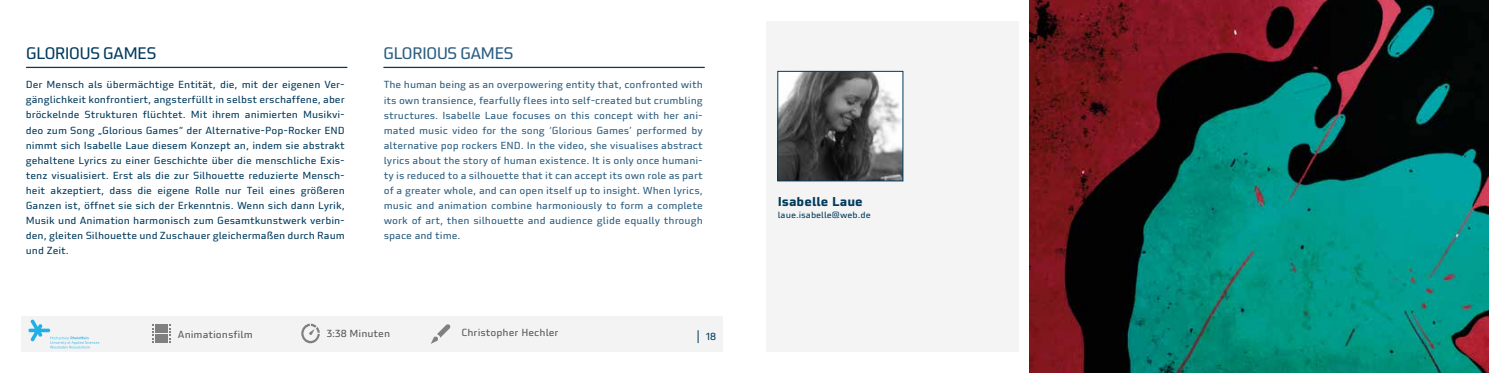
<style>
.page{position:relative;width:1489px;height:373px;background:#fff}
.page>*{position:absolute;margin:0;border:0;box-sizing:border-box;transform-origin:0 0}
.t1{font:16.25px "Utility Pro";letter-spacing:-.05em;color:#003a5d}
.t2{font:16.25px "Utility Pro";letter-spacing:-.05em;color:#2c5d80}
.t3{font:700 12.5px "Utility Pro";color:#003a5d}
.t4{font:10px/15px "Utility Pro";color:#003a5d;text-align:justify}
.t5{font:10px/15px "Utility Pro";color:#2c5d80;text-align:justify}
.t6{font:10px "Utility Pro";color:#575756}
.t7{font:8.75px "Utility Pro";color:#003a5d}
</style>
<div class="page">
<div style="left:765px;top:21px;width:253px;height:330px;background:#f4f4f4"></div>
<div style="left:21px;top:316px;width:702px;height:35px;background:#f3f3f3"></div>
<hr style="left:26px;top:67px;width:321px;height:1px;background:#003a5d">
<hr style="left:383px;top:67px;width:321px;height:1px;background:#003a5d">
<svg style="left:697px;top:330px;width:1px;height:12px"></svg>
<svg style="left:28px;top:319px;width:71px;height:29px"></svg>
<img style="left:1029px;top:0;width:459px;height:372px">
<img style="left:779px;top:73px;width:122px;height:106px">
<div style="left:777px;top:71px;width:126px;height:110px;border:1px solid #003a5d"></div>
<svg style="left:301px;top:323px;width:19px;height:19px"></svg>
<svg style="left:431px;top:324px;width:19px;height:19px"></svg>
<div style="left:156px;top:324px;width:12px;height:8px;background:#808080"></div>
<div style="left:156px;top:334px;width:12px;height:8px;background:#808080"></div>
<svg style="left:152px;top:324px;width:2px;height:18px"></svg>
<svg style="left:169px;top:324px;width:2px;height:18px"></svg>
<h1 class="t1" style="left:26px;top:43px;width:132px">GLORIOUS GAMES</h1>
<h1 class="t2" style="left:383px;top:43px;width:132px">GLORIOUS GAMES</h1>
<p class="t4" style="left:26px;top:77px;width:320px">Der Mensch als übermächtige Entität, die, mit der eigenen Ver&shy;gänglichkeit konfrontiert, angsterfüllt in selbst erschaffene, aber bröckelnde Strukturen flüchtet. Mit ihrem animierten Musikvi&shy;deo zum Song „Glorious Games“ der Alternative-Pop-Rocker END nimmt sich Isabelle Laue diesem Konzept an, indem sie abstrakt gehaltene Lyrics zu einer Geschichte über die menschliche Exis&shy;tenz visualisiert. Erst als die zur Silhouette reduzierte Mensch&shy;heit akzeptiert, dass die eigene Rolle nur Teil eines größeren Ganzen ist, öffnet sie sich der Erkenntnis. Wenn sich dann Lyrik, Musik und Animation harmonisch zum Gesamtkunstwerk verbin&shy;den, gleiten Silhouette und Zuschauer gleichermaßen durch Raum und Zeit.</p>
<p class="t5" style="left:384px;top:77px;width:320px">The human being as an overpowering entity that, confronted with its own transience, fearfully flees into self-created but crumbling structures. Isabelle Laue focuses on this concept with her ani&shy;mated music video for the song ‘Glorious Games’ performed by alternative pop rockers END. In the video, she visualises abstract lyrics about the story of human existence. It is only once humani&shy;ty is reduced to a silhouette that it can accept its own role as part of a greater whole, and can open itself up to insight. When lyrics, music and animation combine harmoniously to form a complete work of art, then silhouette and audience glide equally through space and time.</p>
<p class="t6" style="left:178px;top:327px;width:76px">Animationsfilm</p>
<p class="t6" style="left:327px;top:326px;width:65px">3:38 Minuten</p>
<p class="t6" style="left:461px;top:326px;width:99px">Christopher Hechler</p>
<p class="t4" style="left:705px;top:328px;width:12px">18</p>
<p class="t3" style="left:777px;top:193px;width:87px">Isabelle Laue</p>
<p class="t7" style="left:777px;top:209px;width:94px">laue.isabelle@web.de</p>
</div>
